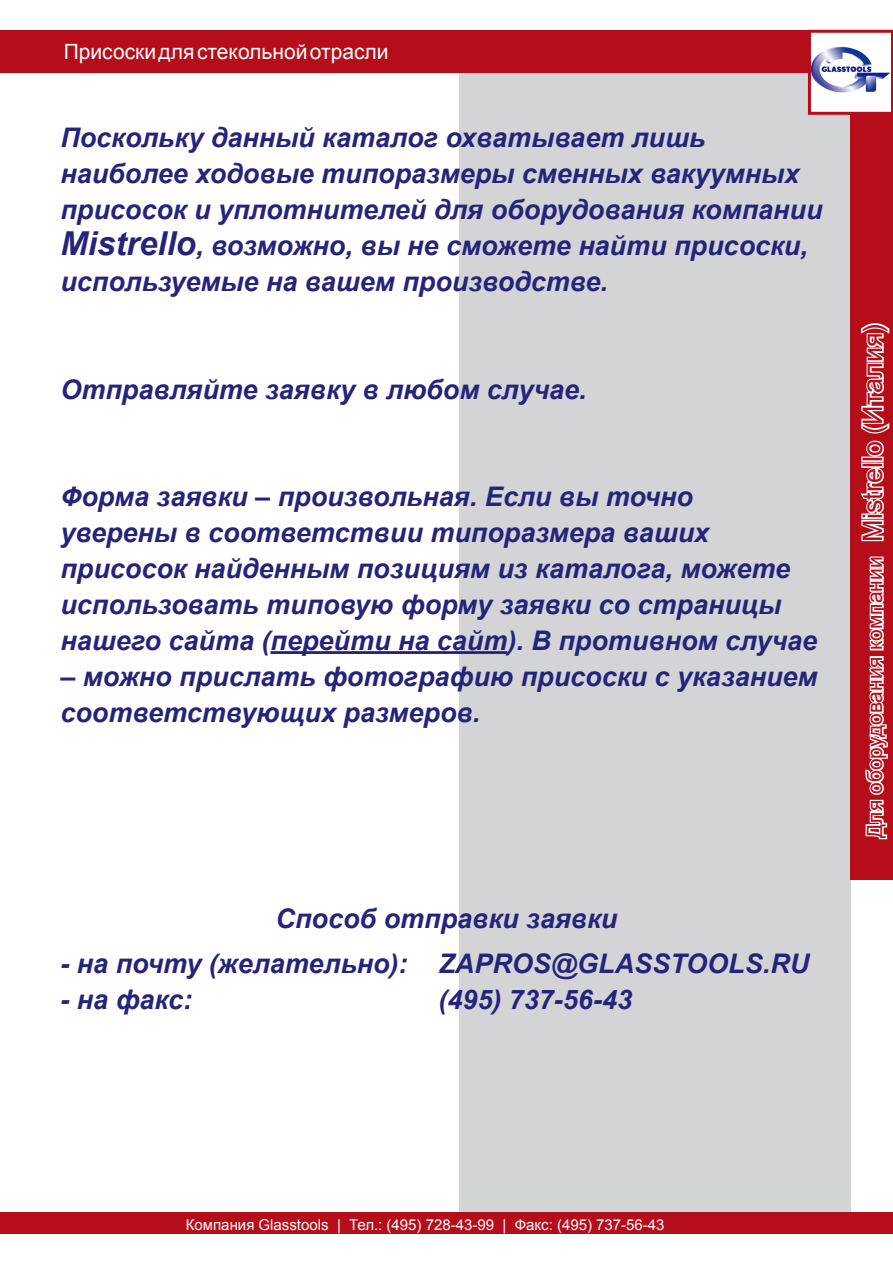
<style>
.page{position:relative;width:893px;height:1263px;background:#fff}
.page>*{position:absolute;margin:0;border:0;box-sizing:border-box;transform-origin:0 0}
.t1{font:italic 700 27px/36px "Arial";color:#26237b}
.Absatzformat_1{font:21px "Arial";color:#b50e1a}
.Seitanzahl{font:21px "Arial";color:#fff}
.Seitanzahl-2{font:15px "Arial";color:#fff}
.s1{font-size:33px}
.s2{font-size:27px}
</style>
<div class="page">
<div style="left:459px;top:58px;width:391px;height:1162px;background:#d3d4d6"></div>
<div style="left:0;top:30px;width:893px;height:42px;background:#b50e1a"></div>
<div style="left:0;top:1212px;width:893px;height:21px;background:#b50e1a"></div>
<div style="left:850px;top:109px;width:43px;height:771px;background:#b50e1a"></div>
<svg style="left:808px;top:32px;width:85px;height:83px"></svg>
<svg style="left:865px;top:556px;width:23px;height:284px"></svg>
<svg style="left:860px;top:468px;width:24px;height:74px"></svg>
<div style="left:861px;top:463px;width:23px;height:5px;border:3px solid #fff"></div>
<div style="left:861px;top:457px;width:23px;height:5px;border:3px solid #fff"></div>
<svg style="left:861px;top:323px;width:29px;height:136px"></svg>
<hr style="left:270px;top:651px;width:237px;height:3px;background:#26237b">
<p class="Seitanzahl" style="left:64px;top:38px;width:326px">Присоски для стекольной отрасли</p>
<p class="t1" style="left:60px;top:121px;width:764px">Поскольку данный каталог охватывает лишь наиболее ходовые типоразмеры сменных вакуумных присосок и уплотнителей для оборудования компании <span class="s1">Mistrello</span>, возможно, вы не сможете найти присоски, используемые на вашем производстве.</p>
<p class="t1" style="left:60px;top:373px;width:528px">Отправляйте заявку в любом случае.</p>
<p class="t1" style="left:60px;top:479px;width:758px">Форма заявки – произвольная. Если вы точно<br>уверены в соответствии типоразмера ваших присосок найденным позициям из каталога, можете использовать типовую форму заявки со страницы нашего сайта (перейти на сайт). В противном случае</p>
<p class="t1" style="left:60px;top:659px;width:759px">– можно прислать фотографию присоски с указанием соответствующих размеров.</p>
<p class="t1" style="left:276px;top:901px;width:343px">Способ отправки заявки</p>
<p class="t1" style="left:60px;top:946px;width:750px">- на почту (желательно): ZAPROS@GLASSTOOLS.RU</p>
<p class="t1" style="left:60px;top:982px;width:133px">- на факс:</p>
<p class="t1" style="left:438px;top:982px;width:195px">(495) 737-56-43</p>
<p class="Absatzformat_1" style="left:861px;top:838px;width:515px;rotate:-90deg">Для оборудования компании <span class="s2">Mistrello (Италия)</span></p>
<p class="Seitanzahl-2" style="left:186px;top:1214px;width:480px">Компания Glasstools | Тел.: (495) 728-43-99 | Факс: (495) 737-56-43</p>
</div>
